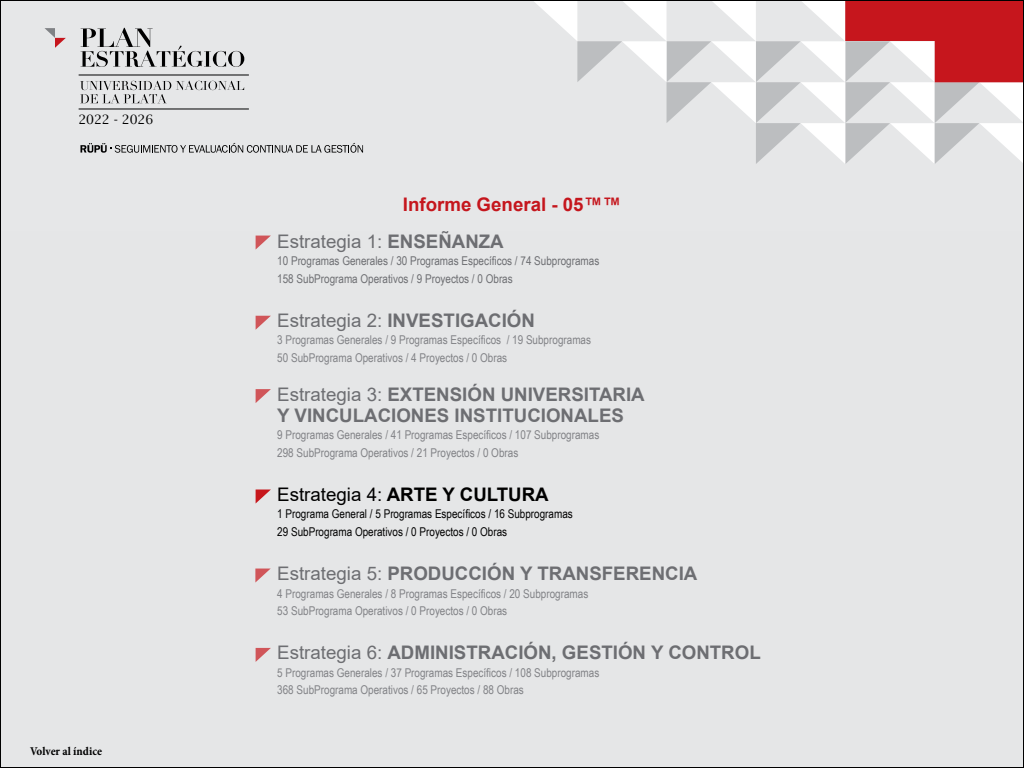
<style>
.page{position:relative;width:1024px;height:768px;background:#e5e6e7}
.page>*{position:absolute;margin:0;border:0;box-sizing:border-box;transform-origin:0 0}
.t1{font:700 18.7px/21px "Arial";color:#6d6e72}
.t2{font:18.7px "Arial";color:#000}
.t3{font:18.7px "Arial";color:#6d6e72}
.t4{font:700 18.7px "Arial";color:#c5161d}
.t5{font:12.9px "Lucida Bright";color:#000}
.t6{font:12.1px/17.6px "Arial Narrow";color:#818286}
.t7{font:12.1px/17.6px "Arial Narrow";color:#6d6e72}
.t8{font:12.1px/17.6px "Arial Narrow";color:#000}
.t9{font:700 condensed 12px "Minion Pro";color:#000}
.s1{font-weight:700}
.s2{font-weight:400}
</style>
<div class="page">
<svg style="left:535px;top:2px;width:487px;height:162px"></svg>
<hr style="left:79px;top:75px;width:170px;height:1px;background:#000">
<hr style="left:79px;top:109px;width:170px;height:1px;background:#000">
<svg style="left:80px;top:81px;width:164px;height:22px"></svg>
<svg style="left:81px;top:28px;width:163px;height:39px"></svg>
<svg style="left:45px;top:28px;width:21px;height:20px"></svg>
<svg style="left:80px;top:143px;width:283px;height:10px"></svg>
<svg style="left:256px;top:236px;width:15px;height:13px"></svg>
<svg style="left:256px;top:316px;width:15px;height:14px"></svg>
<svg style="left:256px;top:389px;width:15px;height:14px"></svg>
<svg style="left:256px;top:490px;width:15px;height:13px"></svg>
<svg style="left:255px;top:569px;width:15px;height:14px"></svg>
<svg style="left:256px;top:648px;width:15px;height:14px"></svg>
<p class="t5" style="left:78px;top:112px;width:77px">2022 - 2026</p>
<p class="t9" style="left:30px;top:743px;width:74px">Volver al índice</p>
<h1 class="t4" style="left:403px;top:191px;width:220px">Informe General - 05™™</h1>
<h1 class="t3" style="left:277px;top:228px;width:228px">Estrategia 1: <span class="s1">ENSEÑANZA</span></h1>
<p class="t7" style="left:277px;top:252px;width:324px">10 Programas Generales / 30 Programas Específicos / 74 Subprogramas<br>158 SubPrograma Operativos / 9 Proyectos / 0 Obras</p>
<h1 class="t1" style="left:277px;top:310px;width:259px"><span class="s2">Estrategia 2:</span> INVESTIGACIÓN</h1>
<p class="t6" style="left:277px;top:331px;width:315px">3 Programas Generales / 9 Programas Específicos / 19 Subprogramas<br>50 SubPrograma Operativos / 4 Proyectos / 0 Obras</p>
<h1 class="t1" style="left:277px;top:384px;width:369px"><span class="s2">Estrategia 3:</span> EXTENSIÓN UNIVERSITARIA<br>Y VINCULACIONES INSTITUCIONALES</h1>
<p class="t6" style="left:277px;top:426px;width:324px">9 Programas Generales / 41 Programas Específicos / 107 Subprogramas<br>298 SubPrograma Operativos / 21 Proyectos / 0 Obras</p>
<h1 class="t2" style="left:277px;top:481px;width:273px">Estrategia 4: <span class="s1">ARTE Y CULTURA</span></h1>
<p class="t8" style="left:277px;top:505px;width:297px">1 Programa General / 5 Programas Específicos / 16 Subprogramas<br>29 SubPrograma Operativos / 0 Proyectos / 0 Obras</p>
<h1 class="t1" style="left:277px;top:563px;width:422px"><span class="s2">Estrategia 5:</span> PRODUCCIÓN Y TRANSFERENCIA</h1>
<p class="t6" style="left:277px;top:584px;width:313px">4 Programas Generales / 8 Programas Específicos / 20 Subprogramas<br>53 SubPrograma Operativos / 0 Proyectos / 0 Obras</p>
<h1 class="t1" style="left:277px;top:642px;width:485px"><span class="s2">Estrategia 6:</span> ADMINISTRACIÓN, GESTIÓN Y CONTROL</h1>
<p class="t6" style="left:277px;top:663px;width:324px">5 Programas Generales / 37 Programas Específicos / 108 Subprogramas<br>368 SubPrograma Operativos / 65 Proyectos / 88 Obras</p>
</div>
